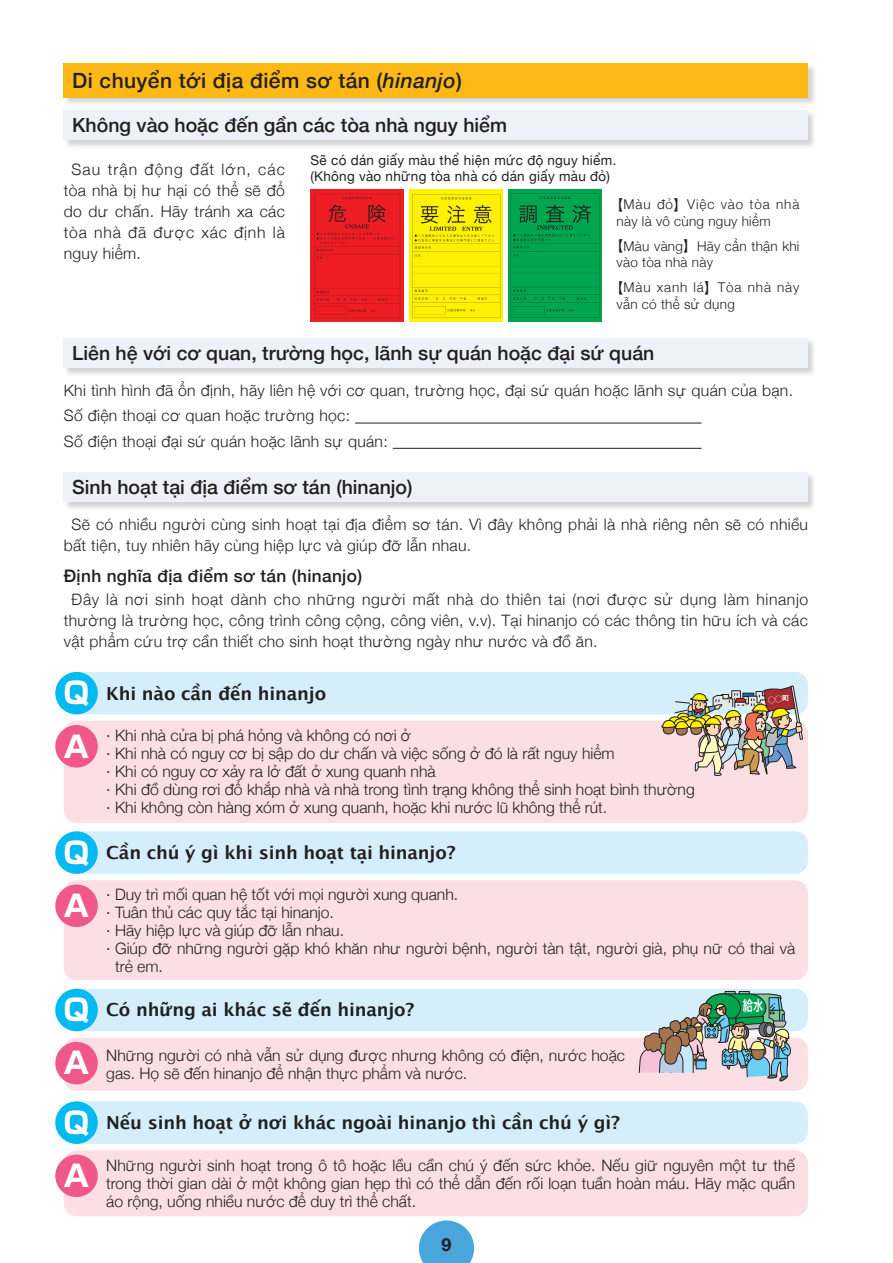
<style>
.page{position:relative;width:893px;height:1263px;background:#fff}
.page>*{position:absolute;margin:0;border:0;box-sizing:border-box;transform-origin:0 0}
.t1{font:700 29.7px "Shin Go Pro";color:#fff}
.中見出し{font:500 21px "Helvetica Neue";letter-spacing:.02em;color:#231f20}
.t2{font:500 19.5px "Helvetica Neue";color:#231f20}
.英_小見出しG{font:700 18px "Lucida Grande";letter-spacing:-.01em;color:#231f20}
.t3{font:700 18px "Helvetica Neue LT Pro";color:#231f20}
.本文中見出し{font:500 17.25px "Helvetica Neue";letter-spacing:.02em;color:#231f20}
.英_小見出しG-2{font:300 15.75px/18px "Helvetica Neue";color:#231f20}
.本文{font:300 15.75px/21px "Helvetica Neue";letter-spacing:.02em;color:#231f20;text-align:justify}
.t4{font:14.55px "Hira Kaku Pro W6";color:#fff;scale:.7 1}
.キャプ{font:300 13.5px/16.5px "Helvetica Neue";letter-spacing:.02em;color:#231f20}
.キャプ-2{font:13.5px "Helvetica Neue";letter-spacing:.02em;color:#231f20}
.キャプ-3{font:300 13.5px/16.5px "Helvetica Neue";letter-spacing:.06em;color:#231f20}
.s1{font-style:italic}
.s2{font-family:"Shin Go Pro"}
</style>
<div class="page">
<div style="left:64px;top:672px;width:744px;height:42px;background:#d4effb;border-radius:13px"></div>
<div style="left:64px;top:831px;width:744px;height:43px;background:#d4effb;border-radius:13px"></div>
<div style="left:64px;top:989px;width:744px;height:42px;background:#d4effb;border-radius:13px"></div>
<div style="left:64px;top:1101px;width:744px;height:43px;background:#d4effb;border-radius:13px"></div>
<div style="left:64px;top:721px;width:744px;height:102px;background:#fbdfe4;border-radius:13px"></div>
<div style="left:64px;top:880px;width:744px;height:100px;background:#fbdfe4;border-radius:13px"></div>
<div style="left:64px;top:1037px;width:744px;height:54px;background:#fbdfe4;border-radius:13px"></div>
<div style="left:64px;top:1150px;width:744px;height:66px;background:#fbdfe4;border-radius:13px"></div>
<div style="left:55px;top:672px;width:43px;height:42px;background:#00baf1;border-radius:50%"></div>
<div style="left:55px;top:831px;width:43px;height:43px;background:#00baf1;border-radius:50%"></div>
<div style="left:55px;top:989px;width:43px;height:42px;background:#00baf1;border-radius:50%"></div>
<div style="left:55px;top:1101px;width:43px;height:43px;background:#00baf1;border-radius:50%"></div>
<div style="left:55px;top:725px;width:43px;height:42px;background:#f0588c;border-radius:50%"></div>
<div style="left:55px;top:884px;width:43px;height:43px;background:#f0588c;border-radius:50%"></div>
<div style="left:55px;top:1042px;width:43px;height:42px;background:#f0588c;border-radius:50%"></div>
<div style="left:55px;top:1154px;width:43px;height:43px;background:#f0588c;border-radius:50%"></div>
<div style="left:310px;top:189px;width:94px;height:133px;background:#ee1d23"></div>
<img style="left:314px;top:193px;width:87px;height:126px">
<div style="left:409px;top:189px;width:94px;height:133px;background:#fff101"></div>
<img style="left:412px;top:194px;width:89px;height:124px">
<div style="left:508px;top:189px;width:93px;height:133px;background:#00a54f"></div>
<img style="left:510px;top:193px;width:90px;height:125px">
<div style="left:63px;top:110px;width:754px;height:39px;background:#231f20;opacity:.2"></div>
<div style="left:64px;top:111px;width:744px;height:29px;background:#eff1f8"></div>
<div style="left:63px;top:338px;width:754px;height:39px;background:#231f20;opacity:.2"></div>
<div style="left:64px;top:338px;width:744px;height:30px;background:#eff1f8"></div>
<div style="left:63px;top:472px;width:754px;height:39px;background:#231f20;opacity:.2"></div>
<div style="left:64px;top:472px;width:744px;height:30px;background:#eff1f8"></div>
<hr style="left:355px;top:423px;width:347px;height:1px;background:#231f20">
<hr style="left:393px;top:448px;width:309px;height:1px;background:#231f20">
<svg style="left:638px;top:991px;width:154px;height:91px"></svg>
<div style="left:64px;top:63px;width:753px;height:44px;background:#231f20;opacity:.2"></div>
<div style="left:64px;top:64px;width:744px;height:34px;background:#fcb814"></div>
<svg style="left:419px;top:1220px;width:55px;height:43px;background:#66b4e1"></svg>
<img style="left:660px;top:685px;width:144px;height:91px">
<p class="中見出し" style="left:72px;top:64px;width:391px">Di chuyển tới địa điểm sơ tán (<span class="s1">hinanjo</span>)</p>
<p class="t2" style="left:72px;top:110px;width:436px">Không vào hoặc đến gần các tòa nhà nguy hiểm</p>
<p class="本文" style="left:64px;top:158px;width:223px;text-indent:8px">Sau trận động đất lớn, các tòa nhà bị hư hại có thể sẽ đổ do dư chấn. Hãy tránh xa các tòa nhà đã được xác định là nguy hiểm.</p>
<p class="キャプ-2" style="left:310px;top:150px;width:308px">Sẽ có dán giấy màu thể hiện mức độ nguy hiểm.</p>
<p class="キャプ-2" style="left:310px;top:167px;width:301px">(Không vào những tòa nhà có dán giấy màu đỏ)</p>
<p class="キャプ" style="left:617px;top:195px;width:184px;text-indent:-7px"><span class="s2">【</span>Màu đỏ<span class="s2">】</span>Việc vào tòa nhà này là vô cùng nguy hiểm</p>
<p class="キャプ" style="left:617px;top:237px;width:184px;text-indent:-7px"><span class="s2">【</span>Màu vàng<span class="s2">】</span>Hãy cẩn thận khi vào tòa nhà này</p>
<p class="キャプ-3" style="left:617px;top:278px;width:184px;text-indent:-7px"><span class="s2">【</span>Màu xanh lá<span class="s2">】</span>Tòa nhà này vẫn có thể sử dụng</p>
<p class="t2" style="left:72px;top:337px;width:584px">Liên hệ với cơ quan, trường học, lãnh sự quán hoặc đại sứ quán</p>
<p class="本文" style="left:64px;top:379px;width:731px">Khi tình hình đã ổn định, hãy liên hệ với cơ quan, trường học, đại sứ quán hoặc lãnh sự quán của bạn.</p>
<p class="本文" style="left:64px;top:404px;width:288px">Số điện thoại cơ quan hoặc trường học:</p>
<p class="本文" style="left:64px;top:429px;width:325px">Số điện thoại đại sứ quán hoặc lãnh sự quán:</p>
<p class="t2" style="left:72px;top:471px;width:342px">Sinh hoạt tại địa điểm sơ tán (hinanjo)</p>
<p class="本文" style="left:64px;top:513px;width:746px;text-indent:8px">Sẽ có nhiều người cùng sinh hoạt tại địa điểm sơ tán. Vì đây không phải là nhà riêng nên sẽ có nhiều bất tiện, tuy nhiên hãy cùng hiệp lực và giúp đỡ lẫn nhau.</p>
<p class="本文中見出し" style="left:64px;top:562px;width:300px">Định nghĩa địa điểm sơ tán (hinanjo)</p>
<p class="本文" style="left:64px;top:587px;width:746px;text-indent:8px">Đây là nơi sinh hoạt dành cho những người mất nhà do thiên tai (nơi được sử dụng làm hinanjo thường là trường học, công trình công cộng, công viên, v.v). Tại hinanjo có các thông tin hữu ích và các vật phẩm cứu trợ cần thiết cho sinh hoạt thường ngày như nước và đồ ăn.</p>
<p class="t1" style="left:64px;top:670px;width:27px">Q</p>
<p class="英_小見出しG" style="left:106px;top:679px;width:221px">Khi nào cần đến hinanjo</p>
<p class="t1" style="left:64px;top:723px;width:27px">A</p>
<p class="英_小見出しG-2" style="left:106px;top:726px;width:306px">· Khi nhà cửa bị phá hỏng và không có nơi ở</p>
<p class="英_小見出しG-2" style="left:106px;top:744px;width:510px">· Khi nhà có nguy cơ bị sập do dư chấn và việc sống ở đó là rất nguy hiểm</p>
<p class="英_小見出しG-2" style="left:106px;top:762px;width:331px">· Khi có nguy cơ xảy ra lở đất ở xung quanh nhà</p>
<p class="英_小見出しG-2" style="left:106px;top:780px;width:590px">· Khi đồ dùng rơi đổ khắp nhà và nhà trong tình trạng không thể sinh hoạt bình thường</p>
<p class="英_小見出しG-2" style="left:106px;top:798px;width:502px">· Khi không còn hàng xóm ở xung quanh, hoặc khi nước lũ không thể rút.</p>
<p class="t1" style="left:64px;top:829px;width:27px">Q</p>
<p class="英_小見出しG" style="left:106px;top:838px;width:351px">Cần chú ý gì khi sinh hoạt tại hinanjo?</p>
<p class="t1" style="left:64px;top:882px;width:27px">A</p>
<p class="英_小見出しG-2" style="left:106px;top:884px;width:353px">· Duy trì mối quan hệ tốt với mọi người xung quanh.</p>
<p class="英_小見出しG-2" style="left:106px;top:902px;width:229px">· Tuân thủ các quy tắc tại hinanjo.</p>
<p class="英_小見出しG-2" style="left:106px;top:920px;width:239px">· Hãy hiệp lực và giúp đỡ lẫn nhau.</p>
<p class="英_小見出しG-2" style="left:115px;top:938px;width:682px;text-indent:-9px">· Giúp đỡ những người gặp khó khăn như người bệnh, người tàn tật, người già, phụ nữ có thai và trẻ em.</p>
<p class="t1" style="left:64px;top:986px;width:27px">Q</p>
<p class="英_小見出しG" style="left:106px;top:995px;width:310px">Có những ai khác sẽ đến hinanjo?</p>
<p class="t4" style="left:743px;top:992px;width:31px">給水</p>
<p class="t1" style="left:64px;top:1039px;width:27px">A</p>
<p class="英_小見出しG-2" style="left:106px;top:1045px;width:520px">Những người có nhà vẫn sử dụng được nhưng không có điện, nước hoặc gas. Họ sẽ đến hinanjo để nhận thực phẩm và nước.</p>
<p class="t1" style="left:64px;top:1099px;width:27px">Q</p>
<p class="英_小見出しG" style="left:106px;top:1108px;width:515px">Nếu sinh hoạt ở nơi khác ngoài hinanjo thì cần chú ý gì?</p>
<p class="t1" style="left:64px;top:1152px;width:27px">A</p>
<p class="英_小見出しG-2" style="left:106px;top:1155px;width:690px;text-align:justify">Những người sinh hoạt trong ô tô hoặc lều cần chú ý đến sức khỏe. Nếu giữ nguyên một tư thế trong thời gian dài ở một không gian hẹp thì có thể dẫn đến rối loạn tuần hoàn máu. Hãy mặc quần áo rộng, uống nhiều nước để duy trì thể chất.</p>
<p class="t3" style="left:441px;top:1233px;width:12px">9</p>
</div>
